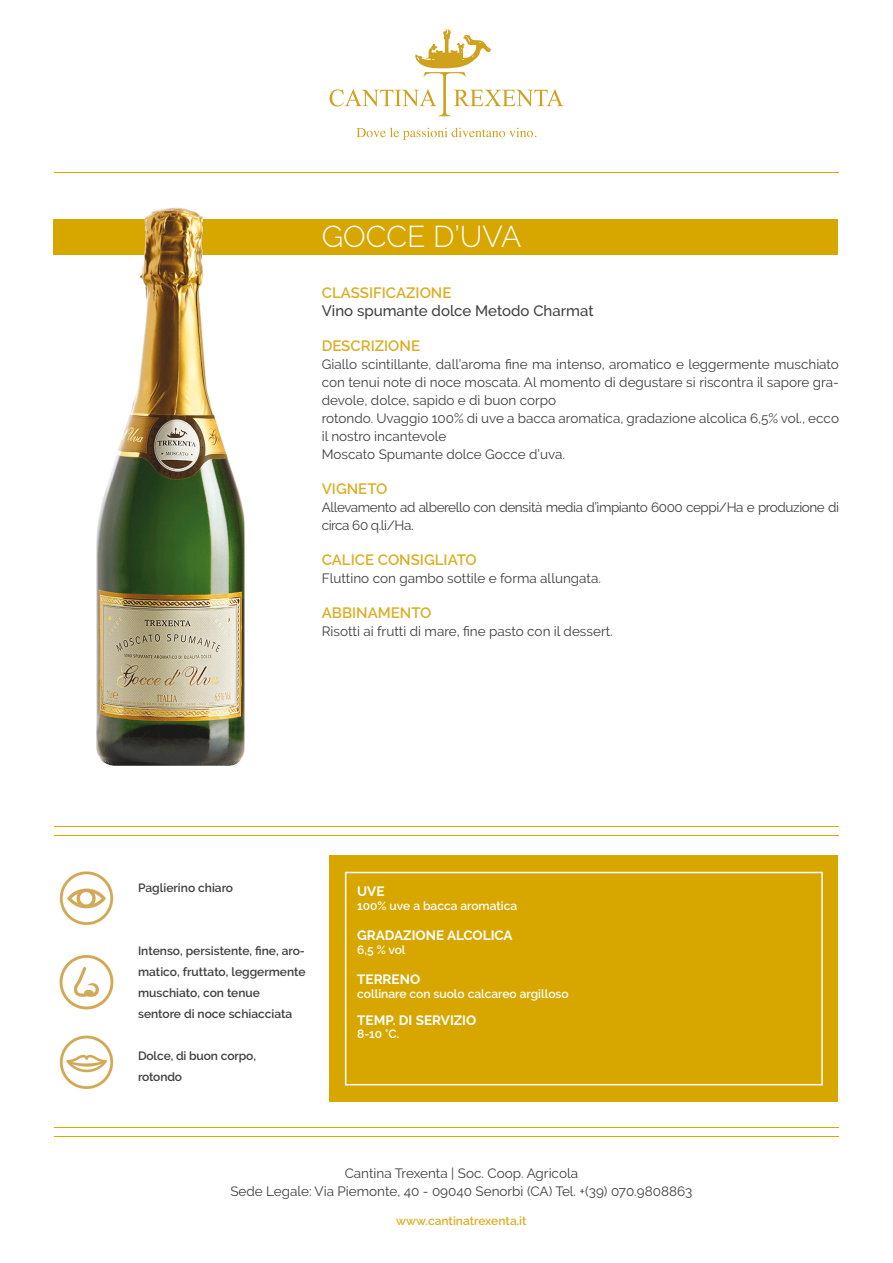
<style>
.page{position:relative;width:893px;height:1263px;background:#fff}
.page>*{position:absolute;margin:0;border:0;box-sizing:border-box;transform-origin:0 0}
.t1{font:300 30px "Raleway";color:#fff}
.t2{font:600 15px "Raleway";color:#dbae25}
.t3{font:500 15px "Raleway";color:#3e3d40}
.t4{font:13.5px/18px "Raleway";color:#3e3d40;text-align:center}
.t5{font:13.5px/18px "Raleway";letter-spacing:-.03em;color:#3e3d40}
.t6{font:700 13.5px "Raleway";color:#fff}
.t7{font:600 12px/21px "Raleway";color:#3e3d40}
.t8{font:600 12px "Raleway";color:#fff}
.t9{font:600 12px "Raleway";color:#dbae25}
</style>
<div class="page">
<div style="left:330px;top:856px;width:508px;height:246px;background:#d7a700"></div>
<div style="left:53px;top:219px;width:785px;height:35px;background:#d7a700"></div>
<svg style="left:330px;top:30px;width:233px;height:86px"></svg>
<svg style="left:357px;top:128px;width:179px;height:12px"></svg>
<hr style="left:54px;top:172px;width:785px;height:1px;background:#d7a700">
<hr style="left:54px;top:1136px;width:785px;height:1px;background:#d7a700">
<hr style="left:54px;top:835px;width:785px;height:1px;background:#d7a700">
<hr style="left:54px;top:1127px;width:785px;height:1px;background:#d7a700">
<hr style="left:54px;top:826px;width:785px;height:1px;background:#d7a700">
<img style="left:59px;top:1035px;width:55px;height:54px">
<img style="left:59px;top:954px;width:55px;height:56px">
<img style="left:59px;top:871px;width:55px;height:54px">
<svg style="left:345px;top:872px;width:478px;height:213px"></svg>
<img style="left:96px;top:207px;width:148px;height:559px">
<img style="left:96px;top:219px;width:148px;height:35px">
<h1 class="t1" style="left:322px;top:226px;width:201px">GOCCE D’UVA</h1>
<p class="t2" style="left:322px;top:287px;width:131px">CLASSIFICAZIONE</p>
<p class="t3" style="left:322px;top:302px;width:273px">Vino spumante dolce Metodo Charmat</p>
<p class="t2" style="left:322px;top:340px;width:100px">DESCRIZIONE</p>
<p class="t4" style="left:322px;top:356px;width:519px;text-align:left">Giallo scintillante, dall’aroma fine ma intenso, aromatico e leggermente muschiato con tenui note di noce moscata. Al momento di degustare si riscontra il sapore gra&shy;devole, dolce, sapido e di buon corpo<br>rotondo. Uvaggio 100% di uve a bacca aromatica, gradazione alcolica 6,5% vol., ecco il nostro incantevole<br>Moscato Spumante dolce Gocce d’uva.</p>
<p class="t2" style="left:322px;top:483px;width:67px">VIGNETO</p>
<p class="t5" style="left:322px;top:499px;width:519px">Allevamento ad alberello con densità media d’impianto 6000 ceppi/Ha e produzione di circa 60 q.li/Ha.</p>
<p class="t2" style="left:322px;top:554px;width:156px">CALICE CONSIGLIATO</p>
<p class="t4" style="left:322px;top:570px;width:281px">Fluttino con gambo sottile e forma allungata.</p>
<p class="t2" style="left:322px;top:607px;width:111px">ABBINAMENTO</p>
<p class="t4" style="left:322px;top:623px;width:293px">Risotti ai frutti di mare, fine pasto con il dessert.</p>
<p class="t7" style="left:138px;top:878px;width:97px">Paglierino chiaro</p>
<p class="t7" style="left:138px;top:941px;width:169px">Intenso, persistente, fine, aro&shy;matico, fruttato, leggermente muschiato, con tenue sentore di noce schiacciata</p>
<p class="t7" style="left:138px;top:1046px;width:119px">Dolce, di buon corpo, rotondo</p>
<p class="t6" style="left:357px;top:887px;width:29px">UVE</p>
<p class="t8" style="left:357px;top:901px;width:162px">100% uve a bacca aromatica</p>
<p class="t6" style="left:357px;top:931px;width:157px">GRADAZIONE ALCOLICA</p>
<p class="t8" style="left:357px;top:945px;width:50px">6,5 % vol</p>
<p class="t6" style="left:357px;top:975px;width:65px">TERRENO</p>
<p class="t8" style="left:357px;top:989px;width:213px">collinare con suolo calcareo argilloso</p>
<p class="t6" style="left:357px;top:1015px;width:121px">TEMP. DI SERVIZIO</p>
<p class="t8" style="left:357px;top:1029px;width:44px">8-10 °C.</p>
<p class="t4" style="left:230px;top:1165px;width:463px">Cantina Trexenta | Soc. Coop. Agricola<br>Sede Legale: Via Piemonte, 40 - 09040 Senorbì (CA) Tel. +(39) 070.9808863</p>
<p class="t9" style="left:396px;top:1216px;width:132px">www.cantinatrexenta.it</p>
</div>
